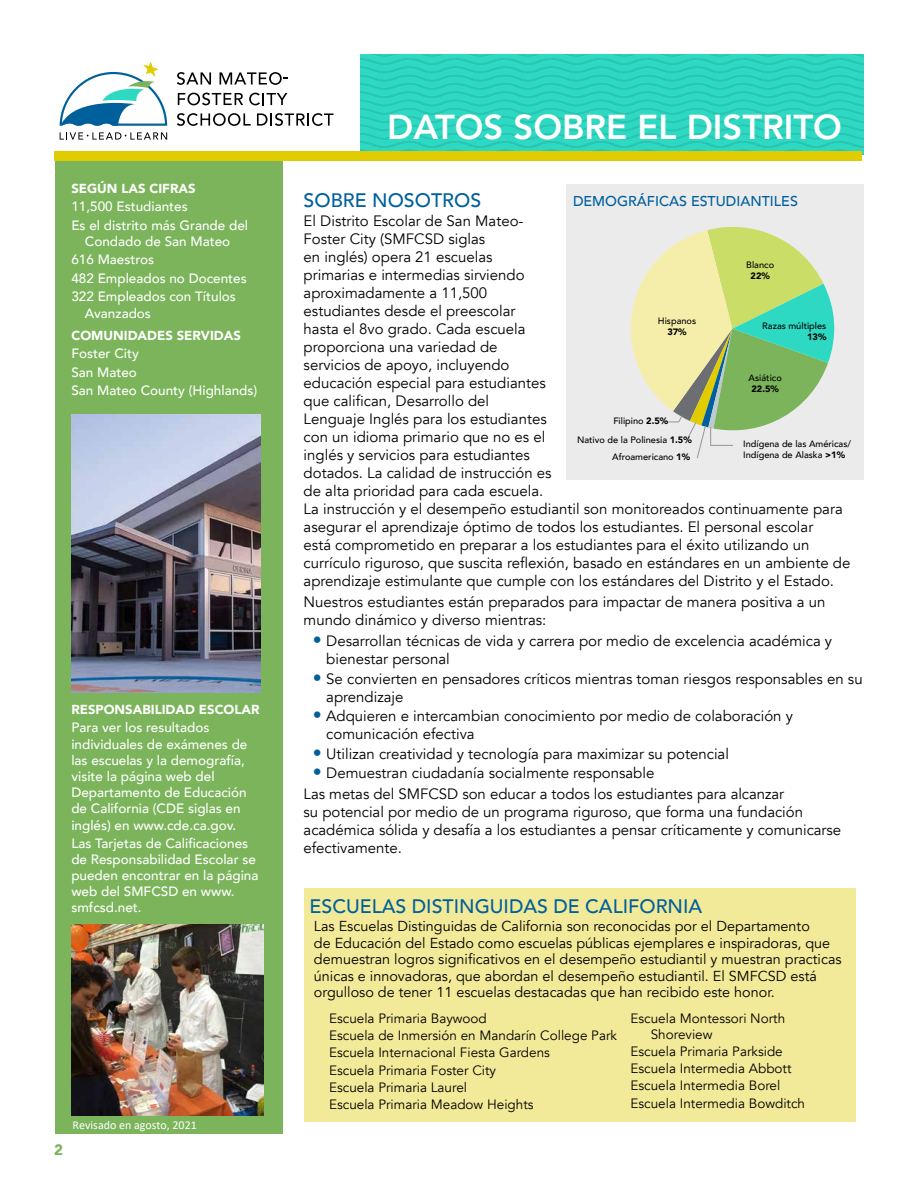
<style>
.page{position:relative;width:918px;height:1188px;background:#fff}
.page>*{position:absolute;margin:0;border:0;box-sizing:border-box;transform-origin:0 0}
.t1{font:800 34.5px "Avenir";color:#fff}
.t2{font:500 19.5px "Avenir";color:#00609c}
.t3{font:15px/18px "Avenir";color:#000}
.t4{font:900 15px "Avenir";color:#7bb45b}
.t5{font:14.4px/16.5px "Avenir";color:#000}
.t6{font:500 14.25px "Avenir";color:#00609c}
.t7{font:500 13.5px/16.2px "Avenir";color:#fff}
.t8{font:13.5px/17.2px "Avenir";color:#000}
.t9{font:900 13.05px "Avenir";color:#fff}
.t10{font:12px "Calibri";color:#fff}
.t11{font:500 9.3px/18.9px "Avenir";color:#000}
.t12{font:900 9.3px "Avenir";color:#000}
.s1{font-size:18px;color:#00609c}
.s2{font-weight:900}
</style>
<div class="page">
<div style="left:304px;top:888px;width:552px;height:233px;background:#f3ea99"></div>
<div style="left:55px;top:156px;width:227px;height:978px;background:#7bb45b"></div>
<div style="left:360px;top:54px;width:504px;height:100px;background:linear-gradient(to right,#2dd4be,#2dd4be)"></div>
<svg style="left:60px;top:132px;width:107px;height:8px"></svg>
<svg style="left:60px;top:61px;width:107px;height:65px"></svg>
<svg style="left:177px;top:72px;width:34px;height:13px"></svg>
<svg style="left:220px;top:72px;width:68px;height:13px"></svg>
<svg style="left:178px;top:93px;width:65px;height:12px"></svg>
<svg style="left:249px;top:93px;width:38px;height:12px"></svg>
<svg style="left:177px;top:113px;width:74px;height:13px"></svg>
<svg style="left:257px;top:113px;width:77px;height:13px"></svg>
<div style="left:54px;top:152px;width:808px;height:9px;background:#e0cc00"></div>
<img style="left:71px;top:414px;width:189px;height:279px">
<div style="left:566px;top:185px;width:298px;height:295px;background:#ebebec"></div>
<svg style="left:630px;top:227px;width:205px;height:231px"></svg>
<img style="left:71px;top:924px;width:192px;height:191px">
<p class="t9" style="left:71px;top:177px;width:126px">SEGÚN LAS CIFRAS</p>
<p class="t7" style="left:71px;top:197px;width:178px;line-height:18.3px">11,500 Estudiantes<br>Es el distrito más Grande del</p>
<p class="t7" style="left:71px;top:232px;width:177px;line-height:18.3px;text-indent:14px">Condado de San Mateo<br>616 Maestros<br>482 Empleados no Docentes<br>322 Empleados con Títulos</p>
<p class="t7" style="left:85px;top:304px;width:68px">Avanzados</p>
<p class="t9" style="left:71px;top:324px;width:171px">COMUNIDADES SERVIDAS</p>
<p class="t7" style="left:71px;top:344px;width:187px;line-height:18.3px">Foster City<br>San Mateo<br>San Mateo County (Highlands)</p>
<p class="t9" style="left:71px;top:699px;width:190px">RESPONSABILIDAD ESCOLAR</p>
<p class="t7" style="left:71px;top:719px;width:178px">Para ver los resultados individuales de exámenes de las escuelas y la demografía, visite la página web del<br>Departamento de Educación de California (CDE siglas en inglés) en www.cde.ca.gov.</p>
<p class="t7" style="left:71px;top:834px;width:189px">Las Tarjetas de Calificaciones de Responsabilidad Escolar se pueden encontrar en la página web del SMFCSD en www. smfcsd.net.</p>
<p class="t4" style="left:54px;top:1137px;width:10px">2</p>
<p class="t10" style="left:73px;top:1117px;width:126px">Revisado en agosto, 2021</p>
<h1 class="t1" style="left:387px;top:100px;width:456px">DATOS SOBRE EL DISTRITO</h1>
<h2 class="t2" style="left:304px;top:183px;width:179px">SOBRE NOSOTROS</h2>
<p class="t3" style="left:304px;top:213px;width:548px">El Distrito Escolar de San Mateo-<br>Foster City (SMFCSD siglas<br>en inglés) opera 21 escuelas<br>primarias e intermedias sirviendo<br>aproximadamente a 11,500<br>estudiantes desde el preescolar<br>hasta el 8vo grado. Cada escuela<br>proporciona una variedad de<br>servicios de apoyo, incluyendo<br>educación especial para estudiantes<br>que califican, Desarrollo del<br>Lenguaje Inglés para los estudiantes<br>con un idioma primario que no es el<br>inglés y servicios para estudiantes<br>dotados. La calidad de instrucción es<br>de alta prioridad para cada escuela.<br>La instrucción y el desempeño estudiantil son monitoreados continuamente para asegurar el aprendizaje óptimo de todos los estudiantes. El personal escolar<br>está comprometido en preparar a los estudiantes para el éxito utilizando un currículo riguroso, que suscita reflexión, basado en estándares en un ambiente de aprendizaje estimulante que cumple con los estándares del Distrito y el Estado.</p>
<p class="t3" style="left:304px;top:594px;width:523px">Nuestros estudiantes están preparados para impactar de manera positiva a un mundo dinámico y diverso mientras:</p>
<p class="t3" style="left:326px;top:633px;width:507px;text-indent:-14px"><span class="s1">•</span> Desarrollan técnicas de vida y carrera por medio de excelencia académica y bienestar personal</p>
<p class="t3" style="left:326px;top:670px;width:538px;text-indent:-14px"><span class="s1">•</span> Se convierten en pensadores críticos mientras toman riesgos responsables en su aprendizaje</p>
<p class="t3" style="left:326px;top:708px;width:468px;text-indent:-14px"><span class="s1">•</span> Adquieren e intercambian conocimiento por medio de colaboración y comunicación efectiva</p>
<p class="t3" style="left:313px;top:745px;width:418px"><span class="s1">•</span> Utilizan creatividad y tecnología para maximizar su potencial</p>
<p class="t3" style="left:304px;top:763px;width:482px;line-height:21px;text-indent:9px"><span class="s1">•</span> Demuestran ciudadanía socialmente responsable<br>Las metas del SMFCSD son educar a todos los estudiantes para alcanzar</p>
<p class="t3" style="left:304px;top:804px;width:539px">su potencial por medio de un programa riguroso, que forma una fundación académica sólida y desafía a los estudiantes a pensar críticamente y comunicarse efectivamente.</p>
<p class="t6" style="left:573px;top:188px;width:226px">DEMOGRÁFICAS ESTUDIANTILES</p>
<p class="t11" style="left:746px;top:255px;width:29px">Blanco</p>
<p class="t12" style="left:751px;top:268px;width:21px">22%</p>
<p class="t11" style="left:658px;top:311px;width:40px">Hispanos</p>
<p class="t12" style="left:667px;top:324px;width:21px">37%</p>
<p class="t11" style="left:762px;top:316px;width:66px">Razas múltiples</p>
<p class="t12" style="left:807px;top:329px;width:21px">13%</p>
<p class="t11" style="left:749px;top:368px;width:35px">Asiático</p>
<p class="t12" style="left:751px;top:381px;width:29px">22.5%</p>
<p class="t11" style="left:577px;top:411px;width:116px;text-indent:36px">Filipino <span class="s2">2.5%<br></span>Nativo de la Polinesia <span class="s2">1.5%</span></p>
<p class="t11" style="left:743px;top:438px;width:109px;line-height:11.1px">Indígena de las Américas/<br>Indígena de Alaska <span class="s2">&gt;1%</span></p>
<p class="t11" style="left:612px;top:447px;width:79px">Afroamericano <span class="s2">1%</span></p>
<h2 class="t2" style="left:310px;top:890px;width:394px">ESCUELAS DISTINGUIDAS DE CALIFORNIA</h2>
<p class="t5" style="left:314px;top:918px;width:529px">Las Escuelas Distinguidas de California son reconocidas por el Departamento<br>de Educación del Estado como escuelas públicas ejemplares e inspiradoras, que demuestran logros significativos en el desempeño estudiantil y muestran practicas únicas e innovadoras, que abordan el desempeño estudiantil. El SMFCSD está orgulloso de tener 11 escuelas destacadas que han recibido este honor.</p>
<p class="t8" style="left:329px;top:1010px;width:289px">Escuela Primaria Baywood<br>Escuela de Inmersión en Mandarín College Park Escuela Internacional Fiesta Gardens<br>Escuela Primaria Foster City<br>Escuela Primaria Laurel<br>Escuela Primaria Meadow Heights</p>
<p class="t8" style="left:651px;top:1011px;width:136px;line-height:15.8px;text-indent:-20px">Escuela Montessori North<br>Shoreview</p>
<p class="t8" style="left:631px;top:1043px;width:176px">Escuela Primaria Parkside<br>Escuela Intermedia Abbott<br>Escuela Intermedia Borel<br>Escuela Intermedia Bowditch</p>
</div>
